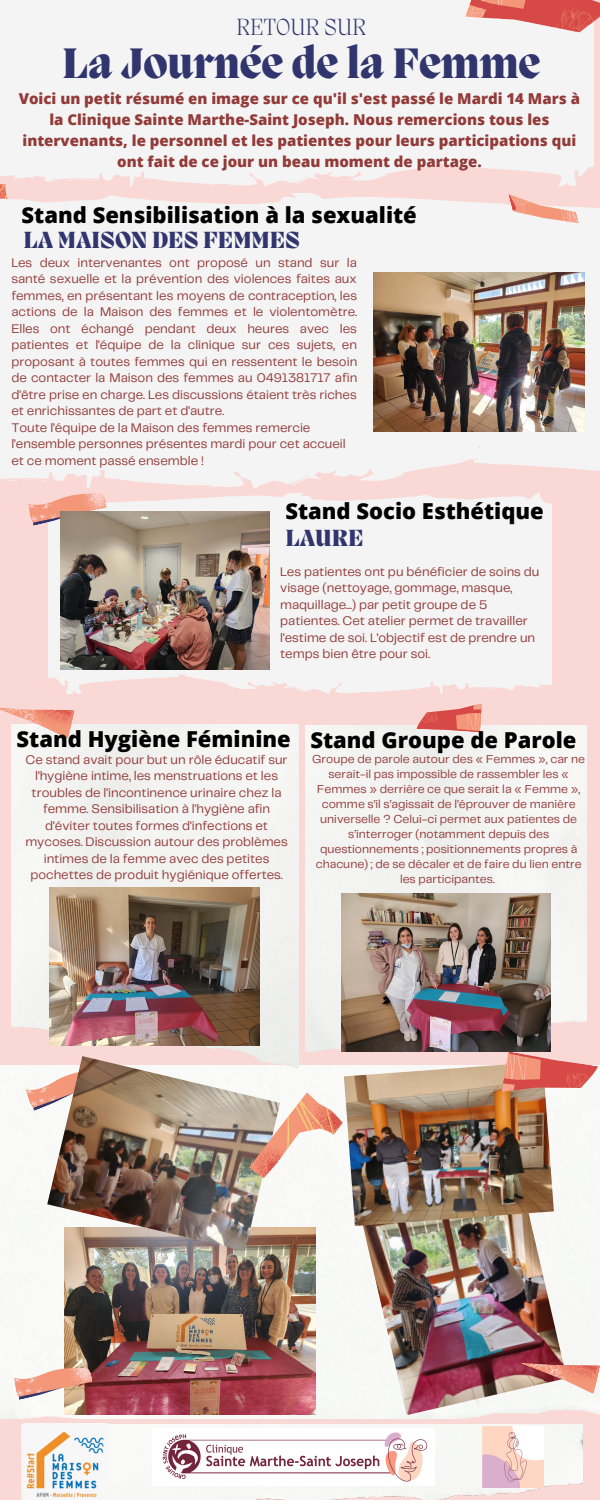
<style>
.page{position:relative;width:600px;height:1500px;background:#fad8d5}
.page>*{position:absolute;margin:0;border:0;box-sizing:border-box;transform-origin:0 0}
.t1{font:800 43.7px "Migra";color:#31356e}
.t2{font:800 24px "Migra";color:#31356e}
.t3{font:200 24px "Migra";color:#31356e}
.t4{font:800 22px "Open Sans";color:#000}
.t5{font:17px "Telegraf";color:#923b39}
.t6{font:800 15px/21px "Open Sans";color:#923b39;text-align:center}
.t7{font:13px/16.5px "Telegraf";color:#923b39}
.t8{font:12px/15px "Telegraf";color:#923b39;text-align:center}
</style>
<div class="page">
<div style="left:1px;top:0;width:592px;height:186px;background:#f4f4f4"></div>
<svg style="left:0;top:183px;width:82px;height:10px"></svg>
<svg style="left:0;top:193px;width:600px;height:294px;fill:#f4f4f4"></svg>
<svg style="left:48px;top:493px;width:504px;height:201px;fill:#f4f4f4"></svg>
<div style="left:0;top:1066px;width:600px;height:353px;background:#f8f9f7"></div>
<div style="left:12px;top:725px;width:286px;height:350px;background:#f3f4f2"></div>
<div style="left:306px;top:726px;width:280px;height:325px;background:#f4f4f2"></div>
<svg style="left:508px;top:179px;width:71px;height:59px"></svg>
<svg style="left:28px;top:487px;width:79px;height:39px"></svg>
<img style="left:22px;top:1425px;width:560px;height:75px">
<svg style="left:416px;top:703px;width:66px;height:30px"></svg>
<svg style="left:0;top:707px;width:75px;height:32px"></svg>
<svg style="left:25px;top:1062px;width:22px;height:49px"></svg>
<svg style="left:465px;top:0;width:135px;height:60px"></svg>
<img style="left:373px;top:273px;width:212px;height:159px">
<img style="left:60px;top:512px;width:209px;height:157px">
<img style="left:50px;top:888px;width:209px;height:157px">
<img style="left:341px;top:894px;width:210px;height:157px">
<img style="left:152px;top:1429px;width:282px;height:56px">
<img style="left:24px;top:1424px;width:84px;height:76px">
<img style="left:483px;top:1426px;width:60px;height:61px">
<img style="left:65px;top:1227px;width:250px;height:188px">
<img style="left:357px;top:1165px;width:210px;height:250px">
<img style="left:344px;top:1065px;width:210px;height:161px">
<img style="left:47px;top:1056px;width:233px;height:195px">
<svg style="left:249px;top:1091px;width:96px;height:106px"></svg>
<svg style="left:517px;top:1349px;width:83px;height:45px"></svg>
<svg style="left:13px;top:1361px;width:80px;height:39px"></svg>
<svg style="left:501px;top:1051px;width:97px;height:55px"></svg>
<h2 class="t3" style="left:236px;top:15px;width:131px">RETOUR SUR</h2>
<h3 class="t5" style="left:300px;top:47px;width:4px">.</h3>
<h1 class="t1" style="left:62px;top:42px;width:480px">La Journée de la Femme</h1>
<p class="t6" style="left:19px;top:87px;width:563px">Voici un petit résumé en image sur ce qu'il s'est passé le Mardi 14 Mars à la Clinique Sainte Marthe-Saint Joseph. Nous remercions tous les intervenants, le personnel et les patientes pour leurs participations qui ont fait de ce jour un beau moment de partage.</p>
<h3 class="t4" style="left:22px;top:199px;width:397px">Stand Sensibilisation à la sexualité</h3>
<h2 class="t2" style="left:24px;top:229px;width:278px">LA MAISON DES FEMMES</h2>
<p class="t7" style="left:11px;top:255px;width:348px">Les deux intervenantes ont proposé un stand sur la santé sexuelle et la prévention des violences faites aux femmes, en présentant les moyens de contraception, les actions de la Maison des femmes et le violentomètre.<br>Elles ont échangé pendant deux heures avec les patientes et l'équipe de la clinique sur ces sujets, en proposant à toutes femmes qui en ressentent le besoin de contacter la Maison des femmes au 0491381717 afin d'être prise en charge. Les discussions étaient très riches et enrichissantes de part et d'autre.<br>Toute l'équipe de la Maison des femmes remercie l'ensemble personnes présentes mardi pour cet accueil et ce moment passé ensemble !</p>
<h3 class="t4" style="left:285px;top:496px;width:260px">Stand Socio Esthétique</h3>
<h2 class="t2" style="left:285px;top:526px;width:80px">LAURE</h2>
<p class="t7" style="left:280px;top:564px;width:261px">Les patientes ont pu bénéficier de soins du visage (nettoyage, gommage, masque, maquillage...) par petit groupe de 5 patientes. Cet atelier permet de travailler l'estime de soi. L'objectif est de prendre un temps bien être pour soi.</p>
<h3 class="t4" style="left:17px;top:724px;width:561px">Stand Hygiène Féminine Stand Groupe de Parole</h3>
<p class="t7" style="left:25px;top:752px;width:264px;text-align:center">Ce stand avait pour but un rôle éducatif sur l'hygiène intime, les menstruations et les troubles de l'incontinence urinaire chez la femme. Sensibilisation à l'hygiène afin d'éviter toutes formes d'infections et mycoses. Discussion autour des problèmes intimes de la femme avec des petites pochettes de produit hygiénique offertes.</p>
<p class="t8" style="left:312px;top:752px;width:274px">Groupe de parole autour des « Femmes », car ne serait-il pas impossible de rassembler les « Femmes » derrière ce que serait la « Femme », comme s’il s’agissait de l’éprouver de manière universelle ? Celui-ci permet aux patientes de s’interroger (notamment depuis des questionnements ; positionnements propres à chacune) ; de se décaler et de faire du lien entre les participantes.</p>
</div>
